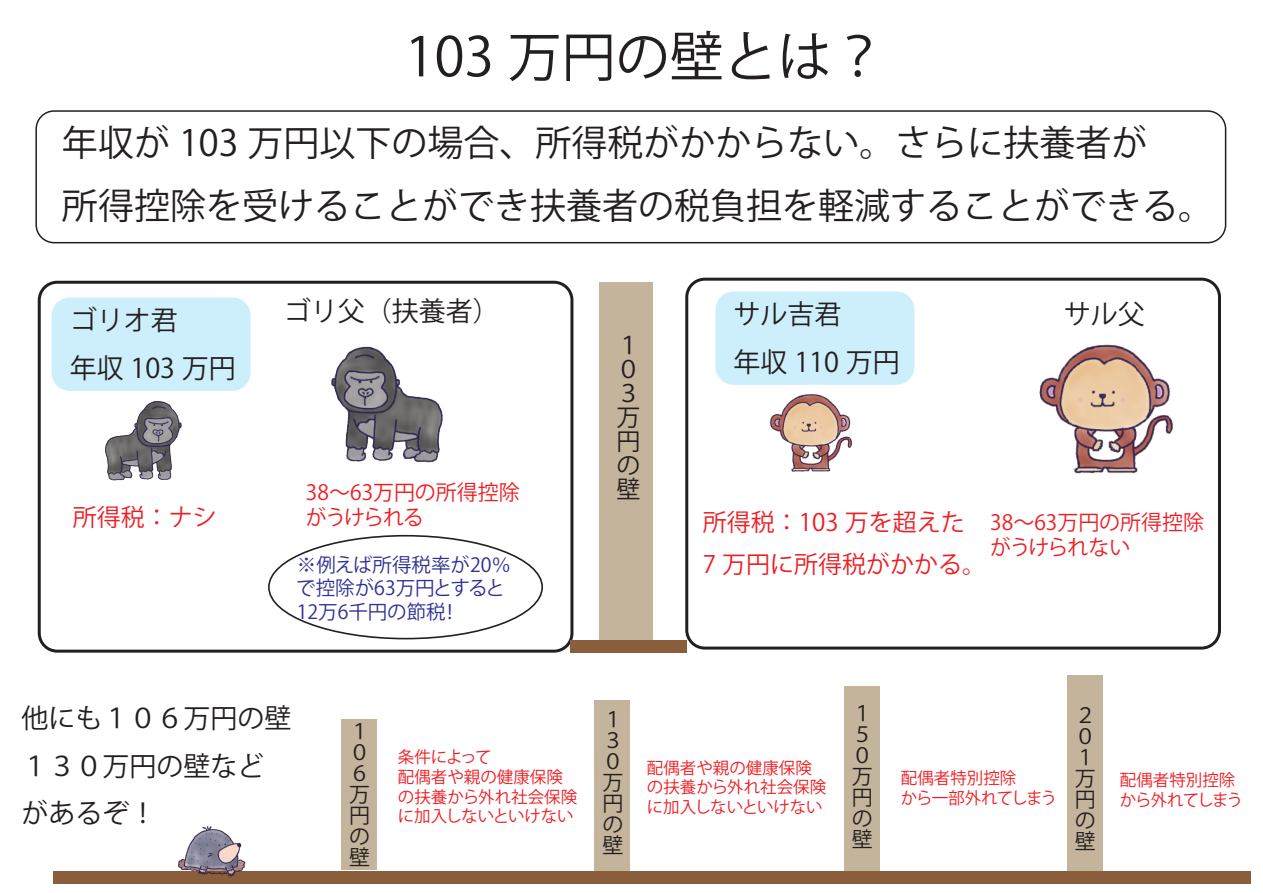
<style>
.page{position:relative;width:1263px;height:893px;background:#fff}
.page>*{position:absolute;margin:0;border:0;box-sizing:border-box;transform-origin:0 0}
.t1{font:54px "Koz Go Pro";color:#231f20}
.t2{font:36px/63px "Koz Go Pro";color:#231f20}
.t3{font:27px/47.2px "Koz Go Pro";color:#231f20}
.t4{font:24px/42px "Koz Go Pro";color:#ee1d23}
.t5{font:24px/24px "Koz Go Pro";color:#231f20}
.t6{font:21px/25.2px "Koz Go Pro";color:#ee1d23}
.t7{font:21px/21px "Koz Go Pro";color:#231f20}
.t8{font:19.5px/23.4px "Koz Go Pro";color:#2e3092}
.t9{font:16.5px/19.8px "Koz Go Pro";color:#ee1d23}
</style>
<div class="page">
<div style="left:52px;top:297px;width:199px;height:94px;background:#cdeffb;border-radius:18px"></div>
<div style="left:35px;top:110px;width:1191px;height:133px;border:2px solid #231f20;border-radius:18px"></div>
<img style="left:105px;top:401px;width:77px;height:79px">
<div style="left:715px;top:291px;width:199px;height:94px;background:#cdeffb;border-radius:18px"></div>
<img style="left:331px;top:346px;width:112px;height:117px">
<img style="left:770px;top:394px;width:82px;height:78px">
<img style="left:1039px;top:344px;width:134px;height:130px">
<div style="left:38px;top:281px;width:535px;height:372px;border:3px solid #231f20;border-radius:18px"></div>
<div style="left:685px;top:278px;width:536px;height:372px;border:3px solid #231f20;border-radius:18px"></div>
<div style="left:599px;top:282px;width:54px;height:360px;background:#c3b49b"></div>
<div style="left:570px;top:640px;width:117px;height:13px;background:#8a5d3b"></div>
<div style="left:595px;top:700px;width:35px;height:173px;background:#c3b49b"></div>
<div style="left:844px;top:686px;width:35px;height:185px;background:#c3b49b"></div>
<div style="left:1067px;top:675px;width:35px;height:196px;background:#c3b49b"></div>
<div style="left:341px;top:720px;width:36px;height:150px;background:#c3b49b"></div>
<div style="left:54px;top:872px;width:1197px;height:12px;background:#8a5d3b"></div>
<img style="left:171px;top:826px;width:81px;height:51px">
<h1 class="t1" style="left:405px;top:22px;width:482px">103 万円の壁とは？</h1>
<h2 class="t2" style="left:62px;top:112px;width:1154px">年収が 103 万円以下の場合、所得税がかからない。さらに扶養者が<br>所得控除を受けることができ扶養者の税負担を軽減することができる。</h2>
<h3 class="t3" style="left:70px;top:298px;width:168px">ゴリオ君　年収 103 万円</h3>
<h3 class="t3" style="left:284px;top:288px;width:217px">ゴリ父（扶養者）</h3>
<h3 class="t3" style="left:1064px;top:292px;width:82px">サル父</h3>
<h3 class="t3" style="left:734px;top:292px;width:168px">サル吉君　年収 110 万円</h3>
<h3 class="t5" style="left:617px;top:334px;width:25px">１<br>０<br>３万円の壁</h3>
<p class="t6" style="left:306px;top:480px;width:215px">38～63万円の所得控除がうけられる</p>
<h3 class="t4" style="left:73px;top:497px;width:145px">所得税：ナシ</h3>
<h3 class="t4" style="left:703px;top:502px;width:285px">所得税：103 万を超えた<br>7 万円に所得税がかかる。</h3>
<p class="t6" style="left:990px;top:510px;width:215px">38～63万円の所得控除がうけられない</p>
<p class="t8" style="left:296px;top:553px;width:216px">※例えば所得税率が20％で控除が63万円とすると<br>12万6千円の節税！</p>
<h3 class="t3" style="left:21px;top:696px;width:271px">他にも１０６万円の壁<br>１３０万円の壁などがあるぞ！</h3>
<p class="t7" style="left:349px;top:722px;width:22px">１<br>０<br>６万円の壁</p>
<p class="t9" style="left:398px;top:747px;width:181px">条件によって<br>配偶者や親の健康保険の扶養から外れ社会保険に加入しないといけない</p>
<p class="t7" style="left:603px;top:710px;width:22px">１<br>３<br>０万円の壁</p>
<p class="t7" style="left:852px;top:704px;width:22px">１<br>５<br>０万円の壁</p>
<p class="t7" style="left:1075px;top:705px;width:22px">２<br>０<br>１万円の壁</p>
<p class="t9" style="left:647px;top:758px;width:181px">配偶者や親の健康保険の扶養から外れ社会保険に加入しないといけない</p>
<p class="t9" style="left:901px;top:769px;width:158px">配偶者特別控除<br>から一部外れてしまう</p>
<p class="t9" style="left:1120px;top:770px;width:125px">配偶者特別控除から外れてしまう</p>
</div>
